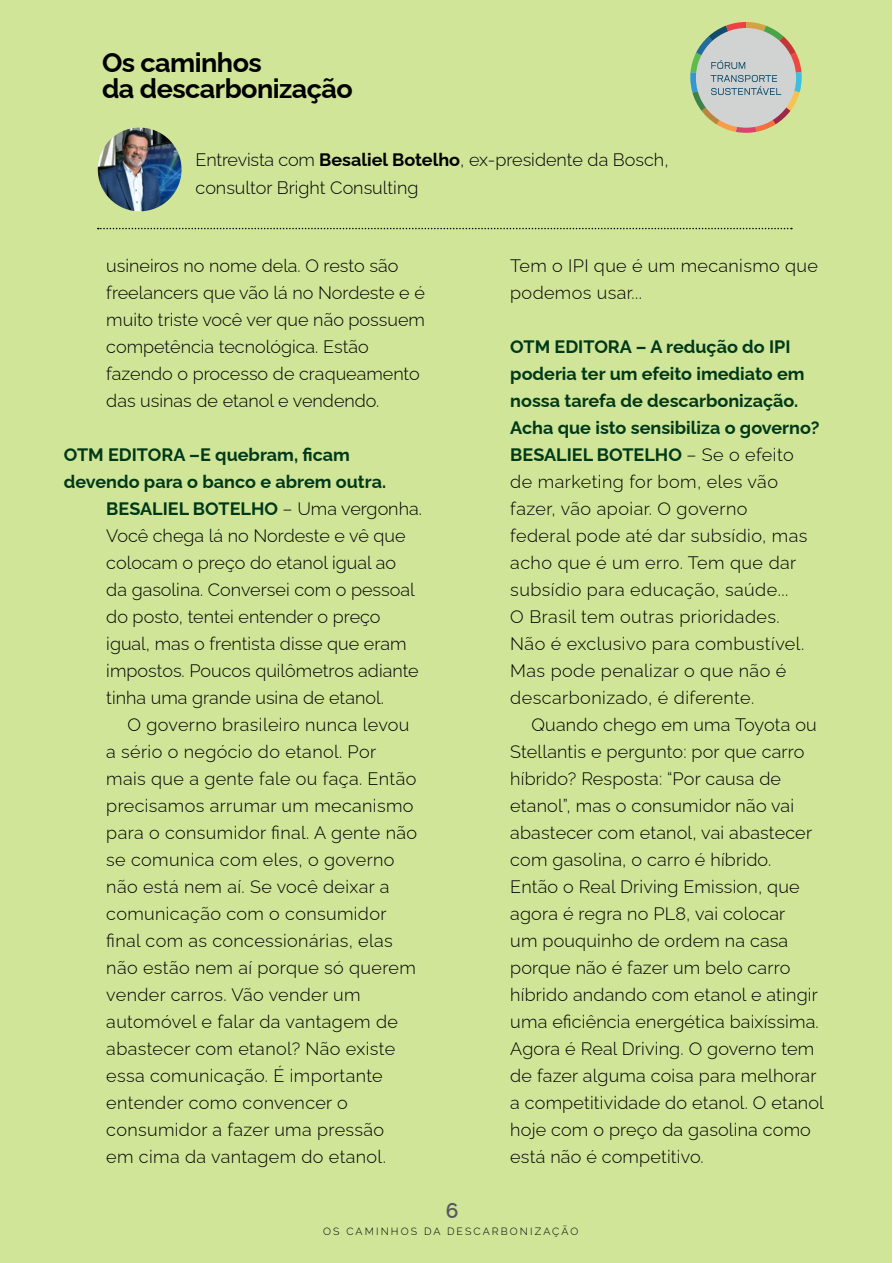
<style>
.page{position:relative;width:893px;height:1263px;background:#fff}
.page>*{position:absolute;margin:0;border:0;box-sizing:border-box;transform-origin:0 0}
.t1{font:700 27px/25.5px "Raleway";letter-spacing:-.02em;color:#000}
.t2{font:600 21px "Raleway";color:#58595b}
.t3{font:300 18px/27px "Raleway";letter-spacing:.01em;color:#000}
.t4{font:700 18px "Raleway";color:#003919}
.t5{font:300 10.5px "Raleway";letter-spacing:.2em;color:#000}
.s1{font-weight:700}
.s2{font-weight:300;color:#000}
.s3{font-weight:700;color:#003919}
</style>
<div class="page">
<div style="left:0;top:0;width:892px;height:1262px;background:#d0e598"></div>
<svg style="left:690px;top:22px;width:112px;height:111px"></svg>
<svg style="left:98px;top:228px;width:694px;height:1px"></svg>
<img style="left:98px;top:128px;width:84px;height:83px;border-radius:42px">
<h1 class="t1" style="left:102px;top:47px;width:252px">Os caminhos<br>da descarbonização</h1>
<p class="t3" style="left:196px;top:143px;width:474px;line-height:28.5px">Entrevista com <span class="s1">Besaliel Botelho</span>, ex-presidente da Bosch, consultor Bright Consulting</p>
<p class="t3" style="left:106px;top:250px;width:320px">usineiros no nome dela. O resto são freelancers que vão lá no Nordeste e é muito triste você ver que não possuem competência tecnológica. Estão fazendo o processo de craqueamento das usinas de etanol e vendendo.</p>
<p class="t4" style="left:64px;top:440px;width:288px">OTM EDITORA –E quebram, ficam</p>
<p class="t4" style="left:64px;top:467px;width:324px">devendo para o banco e abrem outra.</p>
<p class="t4" style="left:106px;top:494px;width:317px">BESALIEL BOTELHO <span class="s2">– Uma vergonha.</span></p>
<p class="t3" style="left:106px;top:520px;width:301px">Você chega lá no Nordeste e vê que</p>
<p class="t3" style="left:106px;top:547px;width:291px">colocam o preço do etanol igual ao</p>
<p class="t3" style="left:106px;top:574px;width:310px">da gasolina. Conversei com o pessoal</p>
<p class="t3" style="left:106px;top:601px;width:276px">do posto, tentei entender o preço</p>
<p class="t3" style="left:106px;top:628px;width:302px">igual, mas o frentista disse que eram</p>
<p class="t3" style="left:106px;top:655px;width:314px">impostos. Poucos quilômetros adiante</p>
<p class="t3" style="left:106px;top:682px;width:279px">tinha uma grande usina de etanol.</p>
<p class="t3" style="left:128px;top:709px;width:283px">O governo brasileiro nunca levou</p>
<p class="t3" style="left:106px;top:736px;width:271px">a sério o negócio do etanol. Por</p>
<p class="t3" style="left:106px;top:763px;width:312px">mais que a gente fale ou faça. Então</p>
<p class="t3" style="left:106px;top:790px;width:309px">precisamos arrumar um mecanismo</p>
<p class="t3" style="left:106px;top:817px;width:312px">para o consumidor final. A gente não</p>
<p class="t3" style="left:106px;top:844px;width:290px">se comunica com eles, o governo</p>
<p class="t3" style="left:106px;top:871px;width:285px">não está nem aí. Se você deixar a</p>
<p class="t3" style="left:106px;top:898px;width:282px">comunicação com o consumidor</p>
<p class="t3" style="left:106px;top:925px;width:288px">final com as concessionárias, elas</p>
<p class="t3" style="left:106px;top:952px;width:311px">não estão nem aí porque só querem</p>
<p class="t3" style="left:106px;top:979px;width:256px">vender carros. Vão vender um</p>
<p class="t3" style="left:106px;top:1006px;width:293px">automóvel e falar da vantagem de</p>
<p class="t3" style="left:106px;top:1033px;width:290px">abastecer com etanol? Não existe</p>
<p class="t3" style="left:106px;top:1060px;width:278px">essa comunicação. É importante</p>
<p class="t3" style="left:106px;top:1087px;width:243px">entender como convencer o</p>
<p class="t3" style="left:106px;top:1114px;width:279px">consumidor a fazer uma pressão</p>
<p class="t3" style="left:106px;top:1141px;width:281px">em cima da vantagem do etanol.</p>
<p class="t3" style="left:510px;top:250px;width:309px">Tem o IPI que é um mecanismo que podemos usar...</p>
<p class="t3" style="left:510px;top:331px;width:311px"><span class="s3">OTM EDITORA – A redução do IPI poderia ter um efeito imediato em nossa tarefa de descarbonização.<br>Acha que isto sensibiliza o governo?<br>BESALIEL BOTELHO</span> – Se o efeito de marketing for bom, eles vão fazer, vão apoiar. O governo<br>federal pode até dar subsídio, mas acho que é um erro. Tem que dar subsídio para educação, saúde...<br>O Brasil tem outras prioridades.<br>Não é exclusivo para combustível.<br>Mas pode penalizar o que não é descarbonizado, é diferente.</p>
<p class="t3" style="left:510px;top:709px;width:315px;text-indent:21px">Quando chego em uma Toyota ou Stellantis e pergunto: por que carro híbrido? Resposta: “Por causa de etanol”, mas o consumidor não vai abastecer com etanol, vai abastecer com gasolina, o carro é híbrido.<br>Então o Real Driving Emission, que agora é regra no PL8, vai colocar<br>um pouquinho de ordem na casa porque não é fazer um belo carro híbrido andando com etanol e atingir uma eficiência energética baixíssima.<br>Agora é Real Driving. O governo tem de fazer alguma coisa para melhorar a competitividade do etanol. O etanol hoje com o preço da gasolina como está não é competitivo.</p>
<p class="t2" style="left:446px;top:1193px;width:14px">6</p>
<p class="t5" style="left:323px;top:1222px;width:257px">OS CAMINHOS DA DESCARBONIZAÇÃO</p>
</div>
